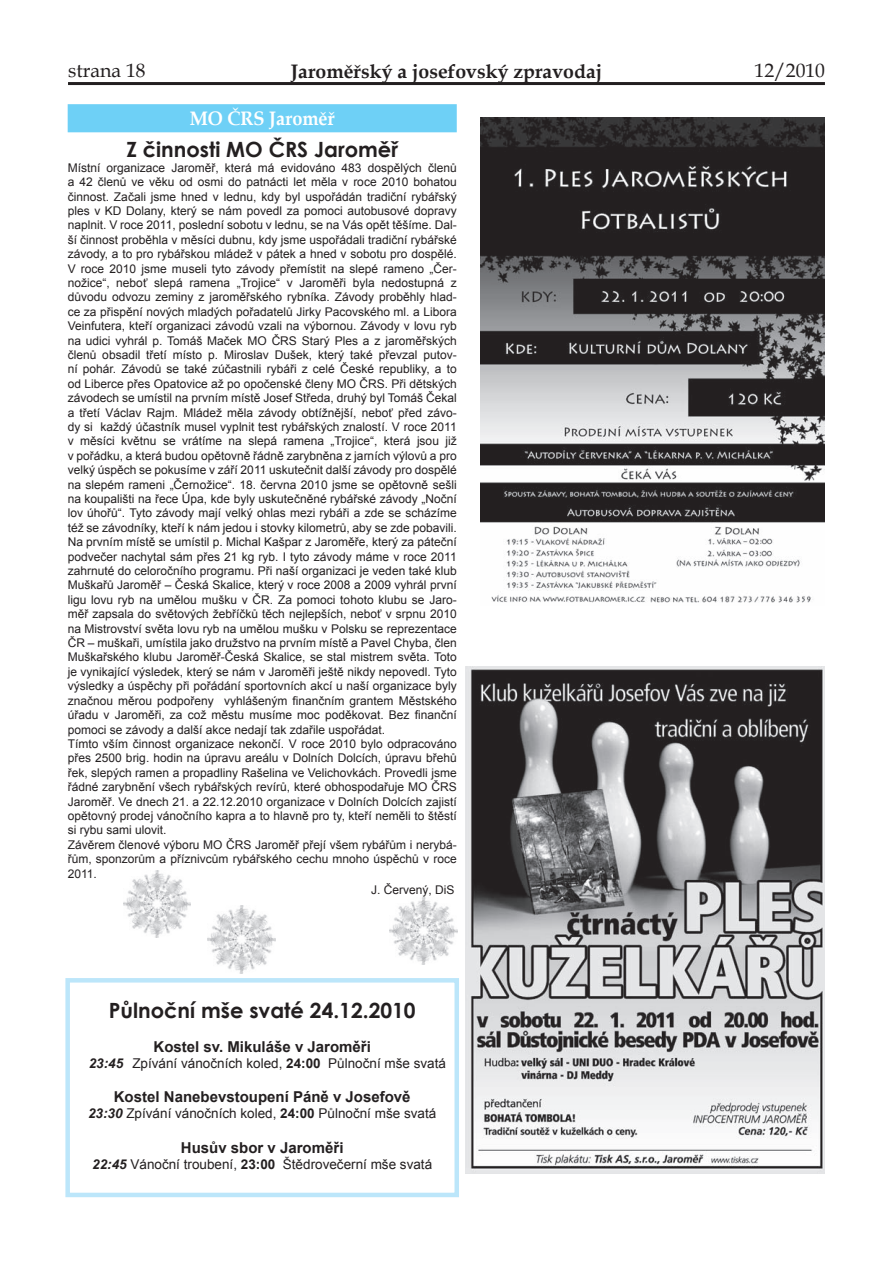
<style>
.page{position:relative;width:893px;height:1263px;background:#fff}
.page>*{position:absolute;margin:0;border:0;box-sizing:border-box;transform-origin:0 0}
.t1{font:700 21px "Century Gothic";color:#231f20}
.t2{font:700 19.5px "Book Antiqua";color:#231f20}
.t3{font:19.5px "Book Antiqua";color:#231f20}
.t4{font:700 19.5px "Book Antiqua";color:#fff;scale:.93 1}
.t5{font:700 15px "Arial";color:#231f20}
.t6{font:13.5px "Arial";color:#231f20}
.t7{font:12px/14.4px "Arial";color:#231f20}
.s1{font-weight:700;font-style:italic}
.s2{font-weight:700}
</style>
<div class="page">
<div style="left:68px;top:105px;width:388px;height:27px;background:#6ed0f6"></div>
<div style="left:68px;top:104px;width:389px;height:28px;border:2px solid #6ed0f6"></div>
<hr style="left:68px;top:82px;width:757px;height:3px;background:#231f20">
<img style="left:208px;top:906px;width:67px;height:67px">
<img style="left:390px;top:897px;width:67px;height:68px">
<div style="left:65px;top:978px;width:394px;height:219px;border:4px solid #bce6fa"></div>
<img style="left:123px;top:870px;width:68px;height:68px">
<img style="left:466px;top:666px;width:359px;height:508px">
<img style="left:480px;top:118px;width:345px;height:485px">
<h2 class="t3" style="left:68px;top:57px;width:79px">strana 18</h2>
<h2 class="t2" style="left:291px;top:58px;width:313px">Jaroměřský a josefovský zpravodaj</h2>
<h2 class="t3" style="left:755px;top:57px;width:72px">12/2010</h2>
<h2 class="t4" style="left:190px;top:105px;width:157px">MO ČRS Jaroměř</h2>
<h1 class="t1" style="left:126px;top:134px;width:273px">Z činnosti MO ČRS Jaroměř</h1>
<p class="t7" style="left:68px;top:161px;width:391px">Místní organizace Jaroměř, která má evidováno 483 dospělých členů a 42 členů ve věku od osmi do patnácti let měla v roce 2010 bohatou činnost. Začali jsme hned v lednu, kdy byl uspořádán tradiční rybářský ples v KD Dolany, který se nám povedl za pomoci autobusové dopravy naplnit. V roce 2011, poslední sobotu v lednu, se na Vás opět těšíme. Dal&shy;ší činnost proběhla v měsíci dubnu, kdy jsme uspořádali tradiční rybářské závody, a to pro rybářskou mládež v pátek a hned v sobotu pro dospělé.<br>V roce 2010 jsme museli tyto závody přemístit na slepé rameno „Čer&shy;nožice“, neboť slepá ramena „Trojice“ v Jaroměři byla nedostupná z důvodu odvozu zeminy z jaroměřského rybníka. Závody proběhly hlad&shy;ce za přispění nových mladých pořadatelů Jirky Pacovského ml. a Libora Veinfutera, kteří organizaci závodů vzali na výbornou. Závody v lovu ryb na udici vyhrál p. Tomáš Maček MO ČRS Starý Ples a z jaroměřských členů obsadil třetí místo p. Miroslav Dušek, který také převzal putov&shy;ní pohár. Závodů se také zúčastnili rybáři z celé České republiky, a to od Liberce přes Opatovice až po opočenské členy MO ČRS. Při dětských závodech se umístil na prvním místě Josef Středa, druhý byl Tomáš Čekal a třetí Václav Rajm. Mládež měla závody obtížnější, neboť před závo&shy;dy si každý účastník musel vyplnit test rybářských znalostí. V roce 2011 v měsíci květnu se vrátíme na slepá ramena „Trojice“, která jsou již v pořádku, a která budou opětovně řádně zarybněna z jarních výlovů a pro velký úspěch se pokusíme v září 2011 uskutečnit další závody pro dospělé na slepém rameni „Černožice“. 18. června 2010 jsme se opětovně sešli na koupališti na řece Úpa, kde byly uskutečněné rybářské závody „Noční lov úhořů“. Tyto závody mají velký ohlas mezi rybáři a zde se scházíme též se závodníky, kteří k nám jedou i stovky kilometrů, aby se zde pobavili.<br>Na prvním místě se umístil p. Michal Kašpar z Jaroměře, který za páteční podvečer nachytal sám přes 21 kg ryb. I tyto závody máme v roce 2011 zahrnuté do celoročního programu. Při naší organizaci je veden také klub Muškařů Jaroměř – Česká Skalice, který v roce 2008 a 2009 vyhrál první ligu lovu ryb na umělou mušku v ČR. Za pomoci tohoto klubu se Jaro&shy;měř zapsala do světových žebříčků těch nejlepších, neboť v srpnu 2010 na Mistrovství světa lovu ryb na umělou mušku v Polsku se reprezentace ČR – muškaři, umístila jako družstvo na prvním místě a Pavel Chyba, člen Muškařského klubu Jaroměř-Česká Skalice, se stal mistrem světa. Toto je vynikající výsledek, který se nám v Jaroměři ještě nikdy nepovedl. Tyto výsledky a úspěchy při pořádání sportovních akcí u naší organizace byly značnou měrou podpořeny vyhlášeným finančním grantem Městského úřadu v Jaroměři, za což městu musíme moc poděkovat. Bez finanční pomoci se závody a další akce nedají tak zdařile uspořádat.<br>Tímto vším činnost organizace nekončí. V roce 2010 bylo odpracováno přes 2500 brig. hodin na úpravu areálu v Dolních Dolcích, úpravu břehů řek, slepých ramen a propadliny Rašelina ve Velichovkách. Provedli jsme řádné zarybnění všech rybářských revírů, které obhospodařuje MO ČRS Jaroměř. Ve dnech 21. a 22.12.2010 organizace v Dolních Dolcích zajistí opětovný prodej vánočního kapra a to hlavně pro ty, kteří neměli to štěstí si rybu sami ulovit.<br>Závěrem členové výboru MO ČRS Jaroměř přejí všem rybářům i nerybá&shy;řům, sponzorům a příznivcům rybářského cechu mnoho úspěchů v roce 2011.</p>
<p class="t7" style="left:371px;top:882px;width:85px">J. Červený, DiS</p>
<h1 class="t1" style="left:109px;top:994px;width:309px">Půlnoční mše svaté 24.12.2010</h1>
<p class="t5" style="left:154px;top:1037px;width:219px">Kostel sv. Mikuláše v Jaroměři</p>
<p class="t6" style="left:89px;top:1054px;width:359px"><span class="s1">23:45</span> Zpívání vánočních koled, <span class="s2">24:00</span> Půlnoční mše svatá</p>
<p class="t5" style="left:114px;top:1087px;width:298px">Kostel Nanebevstoupení Páně v Josefově</p>
<p class="t6" style="left:88px;top:1105px;width:350px"><span class="s1">23:30</span> Zpívání vánočních koled, <span class="s2">24:00</span> Půlnoční mše svatá</p>
<p class="t5" style="left:181px;top:1137px;width:164px">Husův sbor v Jaroměři</p>
<p class="t6" style="left:92px;top:1155px;width:341px"><span class="s1">22:45</span> Vánoční troubení, <span class="s2">23:00</span> Štědrovečerní mše svatá</p>
</div>
